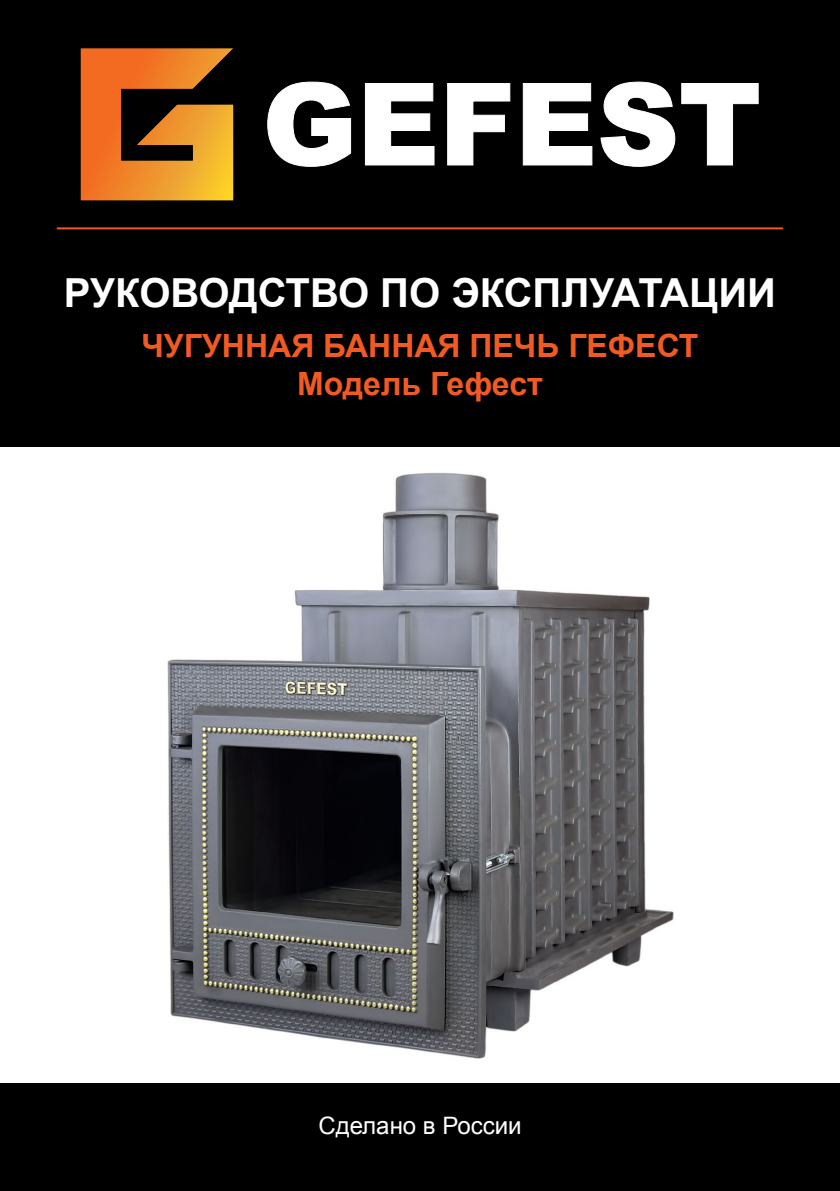
<style>
.page{position:relative;width:840px;height:1191px;background:#fff}
.page>*{position:absolute;margin:0;border:0;box-sizing:border-box;transform-origin:0 0}
.t1{font:700 40px "Arial";color:#fff}
.t2{font:700 32px/38.4px "Arial";color:#f15a22;text-align:center}
.t3{font:24px "Arial";color:#fff}
</style>
<div class="page">
<div style="left:0;top:0;width:839px;height:446px;background:#000"></div>
<div style="left:0;top:1083px;width:839px;height:108px;background:#000"></div>
<img style="left:167px;top:473px;width:506px;height:585px">
<svg style="left:80px;top:48px;width:153px;height:153px"></svg>
<svg style="left:267px;top:81px;width:84px;height:86px"></svg>
<svg style="left:364px;top:83px;width:70px;height:83px"></svg>
<svg style="left:447px;top:83px;width:63px;height:83px"></svg>
<svg style="left:522px;top:83px;width:70px;height:83px"></svg>
<svg style="left:600px;top:81px;width:158px;height:86px"></svg>
<hr style="left:57px;top:227px;width:725px;height:2px;background:#f15a22">
<p class="t1" style="left:64px;top:266px;width:713px">РУКОВОДСТВО ПО ЭКСПЛУАТАЦИИ</p>
<p class="t2" style="left:141px;top:327px;width:558px">ЧУГУННАЯ БАННАЯ ПЕЧЬ ГЕФЕСТ<br>Модель Гефест</p>
<p class="t3" style="left:318px;top:1110px;width:205px">Сделано в России</p>
</div>
